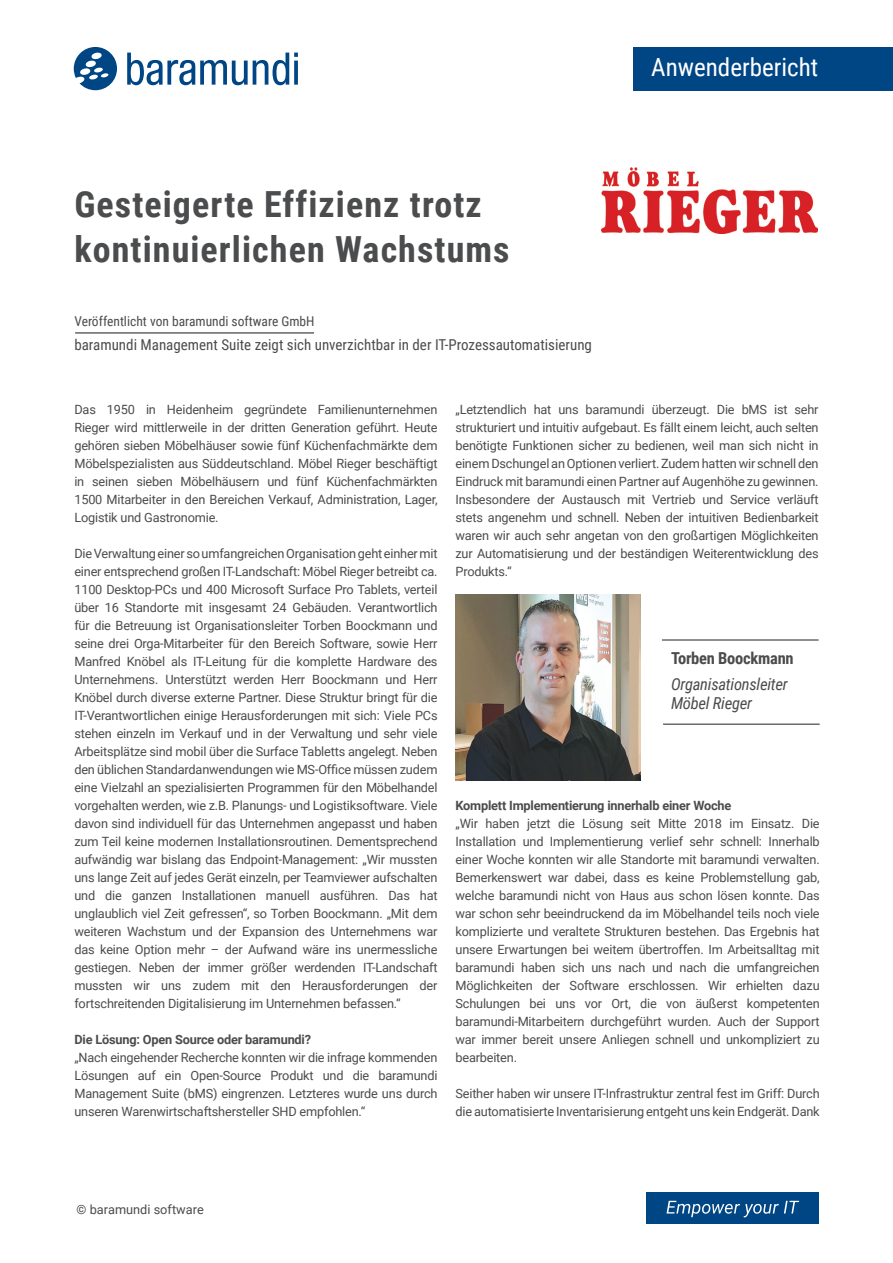
<style>
.page{position:relative;width:893px;height:1263px;background:#fff}
.page>*{position:absolute;margin:0;border:0;box-sizing:border-box;transform-origin:0 0}
.t1{font:700 36px/45px "Roboto Condensed";letter-spacing:.03em;color:#4b4c4d}
.t2{font:25.05px "Roboto Condensed";color:#fff}
.t3{font:italic 16.5px/19.5px "Roboto Condensed";letter-spacing:-.015em;color:#4b4c4d}
.t4{font:700 16.5px "Roboto Condensed";letter-spacing:-.015em;color:#4b4c4d}
.t5{font:15px "Roboto Condensed";color:#4b4c4d}
.t6{font:13.5px "Roboto Condensed";color:#4b4c4d}
.t7{font:12.75px/18px "Roboto";letter-spacing:-.015em;color:#4b4c4d;text-align:justify}
.t8{font:700 12.75px "Roboto";letter-spacing:-.015em;color:#4b4c4d}
</style>
<div class="page">
<svg style="left:74px;top:47px;width:43px;height:43px"></svg>
<svg style="left:127px;top:53px;width:171px;height:32px"></svg>
<div style="left:633px;top:47px;width:260px;height:43px;background:#004684"></div>
<div style="left:646px;top:1193px;width:173px;height:31px;background:#004684"></div>
<svg style="left:666px;top:1201px;width:133px;height:16px"></svg>
<img style="left:602px;top:167px;width:215px;height:66px">
<hr style="left:75px;top:333px;width:239px;height:1px;background:#17151a">
<img style="left:456px;top:594px;width:184px;height:186px">
<hr style="left:662px;top:640px;width:157px;height:1px;background:#231f20">
<hr style="left:663px;top:724px;width:157px;height:1px;background:#231f20">
<h1 class="t1" style="left:75px;top:180px;width:437px">Gesteigerte Effizienz trotz kontinuierlichen Wachstums</h1>
<p class="t6" style="left:74px;top:312px;width:242px">Veröffentlicht von baramundi software GmbH</p>
<p class="t5" style="left:74px;top:335px;width:519px">baramundi Management Suite zeigt sich unverzichtbar in der IT-Prozessautomatisierung</p>
<h2 class="t2" style="left:651px;top:50px;width:168px">Anwenderbericht</h2>
<p class="t7" style="left:74px;top:400px;width:365px">Das 1950 in Heidenheim gegründete Familienunternehmen Rieger wird mittlerweile in der dritten Generation geführt. Heute gehören sieben Möbelhäuser sowie fünf Küchenfachmärkte dem Möbelspezialisten aus Süddeutschland. Möbel Rieger beschäftigt in seinen sieben Möbelhäusern und fünf Küchenfachmärkten 1500 Mitarbeiter in den Bereichen Verkauf, Administration, Lager, Logistik und Gastronomie.</p>
<p class="t7" style="left:74px;top:544px;width:365px">Die Verwaltung einer so umfangreichen Organisation geht einher mit einer entsprechend großen IT-Landschaft: Möbel Rieger betreibt ca.<br>1100 Desktop-PCs und 400 Microsoft Surface Pro Tablets, verteil über 16 Standorte mit insgesamt 24 Gebäuden. Verantwortlich für die Betreuung ist Organisationsleiter Torben Boockmann und seine drei Orga-Mitarbeiter für den Bereich Software, sowie Herr Manfred Knöbel als IT-Leitung für die komplette Hardware des Unternehmens. Unterstützt werden Herr Boockmann und Herr Knöbel durch diverse externe Partner. Diese Struktur bringt für die IT-Verantwortlichen einige Herausforderungen mit sich: Viele PCs stehen einzeln im Verkauf und in der Verwaltung und sehr viele Arbeitsplätze sind mobil über die Surface Tabletts angelegt. Neben den üblichen Standardanwendungen wie MS-Office müssen zudem eine Vielzahl an spezialisierten Programmen für den Möbelhandel vorgehalten werden, wie z.B. Planungs- und Logistiksoftware. Viele davon sind individuell für das Unternehmen angepasst und haben zum Teil keine modernen Installationsroutinen. Dementsprechend aufwändig war bislang das Endpoint-Management: „Wir mussten uns lange Zeit auf jedes Gerät einzeln, per Teamviewer aufschalten und die ganzen Installationen manuell ausführen. Das hat unglaublich viel Zeit gefressen“, so Torben Boockmann. „Mit dem weiteren Wachstum und der Expansion des Unternehmens war das keine Option mehr – der Aufwand wäre ins unermessliche gestiegen. Neben der immer größer werdenden IT-Landschaft mussten wir uns zudem mit den Herausforderungen der fortschreitenden Digitalisierung im Unternehmen befassen.“</p>
<p class="t8" style="left:74px;top:1031px;width:238px">Die Lösung: Open Source oder baramundi?</p>
<p class="t7" style="left:74px;top:1048px;width:365px">„Nach eingehender Recherche konnten wir die infrage kommenden Lösungen auf ein Open-Source Produkt und die baramundi Management Suite (bMS) eingrenzen. Letzteres wurde uns durch unseren Warenwirtschaftshersteller SHD empfohlen.“</p>
<p class="t7" style="left:455px;top:400px;width:365px">„Letztendlich hat uns baramundi überzeugt. Die bMS ist sehr strukturiert und intuitiv aufgebaut. Es fällt einem leicht, auch selten benötigte Funktionen sicher zu bedienen, weil man sich nicht in einem Dschungel an Optionen verliert. Zudem hatten wir schnell den Eindruck mit baramundi einen Partner auf Augenhöhe zu gewinnen.<br>Insbesondere der Austausch mit Vertrieb und Service verläuft stets angenehm und schnell. Neben der intuitiven Bedienbarkeit waren wir auch sehr angetan von den großartigen Möglichkeiten zur Automatisierung und der beständigen Weiterentwicklung des Produkts.“</p>
<p class="t4" style="left:671px;top:647px;width:124px">Torben Boockmann</p>
<p class="t3" style="left:671px;top:674px;width:118px">Organisationsleiter<br>Möbel Rieger</p>
<p class="t8" style="left:455px;top:797px;width:277px">Komplett Implementierung innerhalb einer Woche</p>
<p class="t7" style="left:455px;top:814px;width:366px">„Wir haben jetzt die Lösung seit Mitte 2018 im Einsatz. Die Installation und Implementierung verlief sehr schnell: Innerhalb einer Woche konnten wir alle Standorte mit baramundi verwalten.<br>Bemerkenswert war dabei, dass es keine Problemstellung gab, welche baramundi nicht von Haus aus schon lösen konnte. Das war schon sehr beeindruckend da im Möbelhandel teils noch viele komplizierte und veraltete Strukturen bestehen. Das Ergebnis hat unsere Erwartungen bei weitem übertroffen. Im Arbeitsalltag mit baramundi haben sich uns nach und nach die umfangreichen Möglichkeiten der Software erschlossen. Wir erhielten dazu Schulungen bei uns vor Ort, die von äußerst kompetenten baramundi-Mitarbeitern durchgeführt wurden. Auch der Support war immer bereit unsere Anliegen schnell und unkompliziert zu bearbeiten.</p>
<p class="t7" style="left:455px;top:1084px;width:366px">Seither haben wir unsere IT-Infrastruktur zentral fest im Griff: Durch die automatisierte Inventarisierung entgeht uns kein Endgerät. Dank</p>
<p class="t7" style="left:77px;top:1200px;width:129px">© baramundi software</p>
</div>
